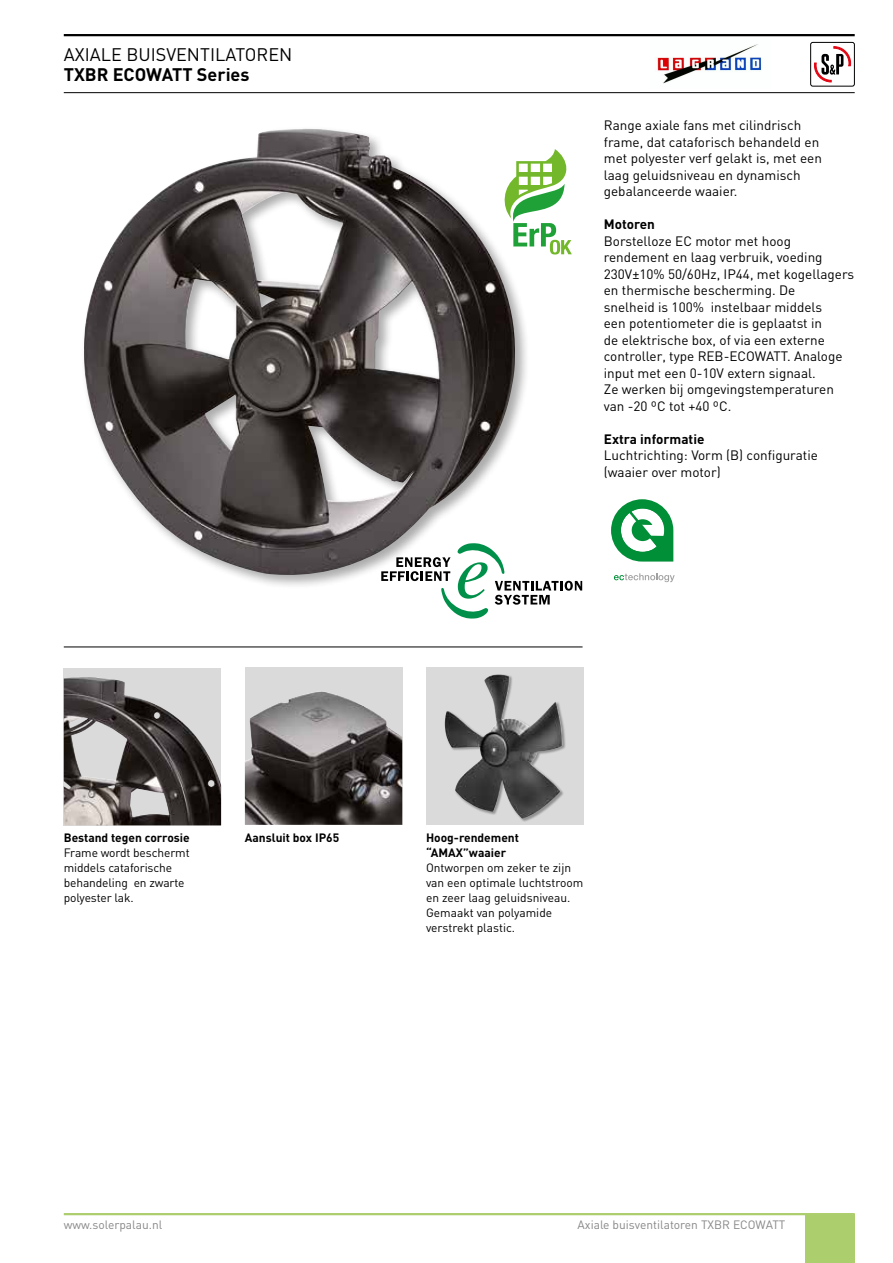
<style>
.page{position:relative;width:893px;height:1263px;background:#fff}
.page>*{position:absolute;margin:0;border:0;box-sizing:border-box;transform-origin:0 0}
.t1{font:18px "DIN";color:#000}
.t2{font:700 18px "DIN";color:#000}
.t3{font:13.5px/16.5px "DIN";color:#000}
.t4{font:700 13.5px "DIN";color:#000}
.t5{font:12px/15px "DIN";letter-spacing:-.01em;color:#000}
.t6{font:700 12px/15px "DIN";color:#000}
.t7{font:12px "DIN";color:#878787}
</style>
<div class="page">
<hr style="left:64px;top:1213px;width:791px;height:2px;background:#adce6d">
<div style="left:805px;top:1214px;width:50px;height:49px;background:#adce6d"></div>
<hr style="left:64px;top:34px;width:791px;height:2px;background:#000">
<hr style="left:64px;top:92px;width:791px;height:1px;background:#000">
<svg style="left:814px;top:47px;width:37px;height:36px"></svg>
<div style="left:810px;top:42px;width:45px;height:44px;border:1px solid #000;border-radius:2px"></div>
<div style="left:245px;top:667px;width:157px;height:24px;background:#dadada"></div>
<img style="left:245px;top:691px;width:157px;height:134px">
<div style="left:426px;top:668px;width:157px;height:157px;background:#dadada"></div>
<div style="left:444px;top:674px;width:122px;height:148px;background:#000;opacity:.33"></div>
<img style="left:445px;top:674px;width:117px;height:145px">
<svg style="left:64px;top:668px;width:157px;height:9px"></svg>
<img style="left:64px;top:677px;width:157px;height:148px">
<hr style="left:64px;top:647px;width:519px;height:1px;background:#000">
<svg style="left:441px;top:580px;width:141px;height:39px"></svg>
<svg style="left:530px;top:149px;width:42px;height:105px"></svg>
<svg style="left:611px;top:499px;width:62px;height:63px"></svg>
<svg style="left:614px;top:573px;width:61px;height:9px"></svg>
<div style="left:81px;top:126px;width:449px;height:464px;background:#000;opacity:.33"></div>
<img style="left:83px;top:129px;width:434px;height:450px">
<img style="left:657px;top:44px;width:105px;height:40px">
<h1 class="t1" style="left:64px;top:43px;width:230px">AXIALE BUISVENTILATOREN</h1>
<h1 class="t2" style="left:64px;top:62px;width:187px">TXBR ECOWATT Series</h1>
<p class="t3" style="left:604px;top:117px;width:220px">Range axiale fans met cilindrisch frame, dat cataforisch behandeld en met polyester verf gelakt is, met een laag geluidsniveau en dynamisch gebalanceerde waaier.</p>
<p class="t4" style="left:604px;top:215px;width:53px">Motoren</p>
<p class="t3" style="left:604px;top:232px;width:252px">Borstelloze EC motor met hoog rendement en laag verbruik, voeding 230V±10% 50/60Hz, IP44, met kogellagers en thermische bescherming. De<br>snelheid is 100% instelbaar middels<br>een potentiometer die is geplaatst in<br>de elektrische box, of via een externe controller, type REB-ECOWATT. Analoge input met een 0-10V extern signaal.<br>Ze werken bij omgevingstemperaturen van -20 ºC tot +40 ºC.</p>
<p class="t4" style="left:604px;top:430px;width:102px">Extra informatie</p>
<p class="t3" style="left:604px;top:447px;width:216px">Luchtrichting: Vorm (B) configuratie (waaier over motor)</p>
<p class="t6" style="left:64px;top:829px;width:128px">Bestand tegen corrosie</p>
<p class="t5" style="left:64px;top:845px;width:127px">Frame wordt beschermt middels cataforische behandeling en zwarte polyester lak.</p>
<p class="t6" style="left:245px;top:829px;width:96px">Aansluit box IP65</p>
<p class="t6" style="left:426px;top:829px;width:95px">Hoog-rendement “AMAX”waaier</p>
<p class="t5" style="left:426px;top:860px;width:159px">Ontworpen om zeker te zijn van een optimale luchtstroom en zeer laag geluidsniveau.<br>Gemaakt van polyamide verstrekt plastic.</p>
<p class="t7" style="left:64px;top:1217px;width:100px">www.solerpalau.nl</p>
<p class="t7" style="left:578px;top:1217px;width:209px">Axiale buisventilatoren TXBR ECOWATT</p>
</div>
